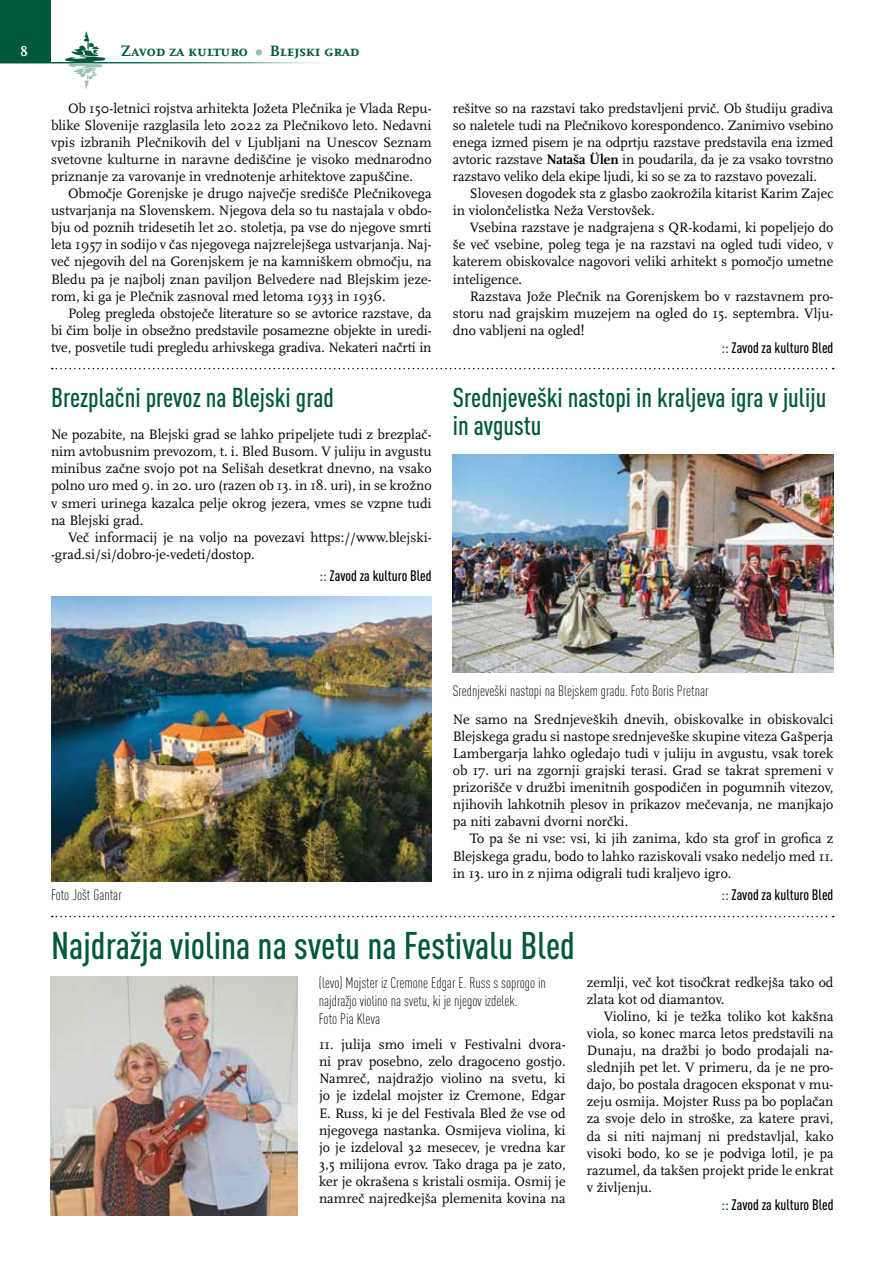
<style>
.page{position:relative;width:893px;height:1263px;background:#fff}
.page>*{position:absolute;margin:0;border:0;box-sizing:border-box;transform-origin:0 0}
.t1{font:500 condensed 38.1px "DIN Pro";color:#00583d}
.t2{font:500 condensed 27px/27.9px "DIN Pro";color:#00583d}
.t3{font:700 15.75px "Scala Caps CE";color:#00583d}
.t4{font:300 condensed 15px/18px "DIN Pro";color:#000}
.t5{font:500 condensed 15px "DIN Pro";color:#000}
.t6{font:700 15px "Scala Caps CE";color:#fff}
.t7{font:14.25px/17.1px "Scala CE";color:#000;text-align:justify}
.s1{color:#00583d}
.s2{font-weight:700}
</style>
<div class="page">
<svg style="left:52px;top:368px;width:782px;height:1px"></svg>
<svg style="left:52px;top:916px;width:782px;height:1px"></svg>
<div style="left:0;top:0;width:51px;height:63px;background:#00583d"></div>
<hr style="left:0;top:62px;width:336px;height:1px;background:#fff">
<svg style="left:63px;top:31px;width:43px;height:58px"></svg>
<div style="left:256px;top:49px;width:6px;height:7px;background:#9bc2b9;border-radius:50%"></div>
<img style="left:51px;top:596px;width:381px;height:285px">
<img style="left:453px;top:454px;width:380px;height:219px">
<img style="left:51px;top:976px;width:247px;height:239px">
<p class="t6" style="left:20px;top:43px;width:9px">8</p>
<p class="t3" style="left:121px;top:42px;width:128px">Zavod za kulturo</p>
<p class="t3" style="left:270px;top:42px;width:91px">Blejski grad</p>
<p class="t7" style="left:51px;top:100px;width:382px;text-indent:17px">Ob 150-letnici rojstva arhitekta Jožeta Plečnika je Vlada Repu&shy;blike Slovenije razglasila leto 2022 za Plečnikovo leto. Nedavni vpis izbranih Plečnikovih del v Ljubljani na Unescov Seznam svetovne kulturne in naravne dediščine je visoko mednarodno priznanje za varovanje in vrednotenje arhitektove zapuščine.</p>
<p class="t7" style="left:51px;top:185px;width:382px;text-indent:17px">Območje Gorenjske je drugo največje središče Plečnikovega ustvarjanja na Slovenskem. Njegova dela so tu nastajala v obdo&shy;bju od poznih tridesetih let 20. stoletja, pa vse do njegove smrti leta 1957 in sodijo v čas njegovega najzrelejšega ustvarjanja. Naj&shy;več njegovih del na Gorenjskem je na kamniškem območju, na Bledu pa je najbolj znan paviljon Belvedere nad Blejskim jeze&shy;rom, ki ga je Plečnik zasnoval med letoma 1933 in 1936.</p>
<p class="t7" style="left:51px;top:305px;width:382px;text-indent:17px">Poleg pregleda obstoječe literature so se avtorice razstave, da bi čim bolje in obsežno predstavile posamezne objekte in uredi&shy;tve, posvetile tudi pregledu arhivskega gradiva. Nekateri načrti in</p>
<h2 class="t2" style="left:51px;top:381px;width:284px">Brezplačni prevoz na Blejski grad</h2>
<p class="t7" style="left:51px;top:426px;width:382px">Ne pozabite, na Blejski grad se lahko pripeljete tudi z brezplač&shy;nim avtobusnim prevozom, t. i. Bled Busom. V juliju in avgustu minibus začne svojo pot na Selišah desetkrat dnevno, na vsako polno uro med 9. in 20. uro (razen ob 13. in 18. uri), in se krožno v smeri urinega kazalca pelje okrog jezera, vmes se vzpne tudi na Blejski grad.</p>
<p class="t7" style="left:51px;top:529px;width:382px;text-indent:17px">Več informacij je na voljo na povezavi https://www.blejski--grad.si/si/dobro-je-vedeti/dostop.</p>
<p class="t5" style="left:320px;top:565px;width:114px"><span class="s1">:::</span> Zavod za kulturo Bled</p>
<p class="t7" style="left:453px;top:100px;width:382px">rešitve so na razstavi tako predstavljeni prvič. Ob študiju gradiva so naletele tudi na Plečnikovo korespondenco. Zanimivo vsebino enega izmed pisem je na odprtju razstave predstavila ena izmed avtoric razstave <span class="s2">Nataša Ülen</span> in poudarila, da je za vsako tovrstno razstavo veliko dela ekipe ljudi, ki so se za to razstavo povezali.</p>
<p class="t7" style="left:453px;top:185px;width:382px;text-indent:17px">Slovesen dogodek sta z glasbo zaokrožila kitarist Karim Zajec in violončelistka Neža Verstovšek.</p>
<p class="t7" style="left:453px;top:219px;width:382px;text-indent:17px">Vsebina razstave je nadgrajena s QR-kodami, ki popeljejo do še več vsebine, poleg tega je na razstavi na ogled tudi video, v katerem obiskovalce nagovori veliki arhitekt s pomočjo umetne inteligence.</p>
<p class="t7" style="left:453px;top:288px;width:382px;text-indent:17px">Razstava Jože Plečnik na Gorenjskem bo v razstavnem pro&shy;storu nad grajskim muzejem na ogled do 15. septembra. Vlju&shy;dno vabljeni na ogled!</p>
<p class="t5" style="left:721px;top:336px;width:114px"><span class="s1">:::</span> Zavod za kulturo Bled</p>
<h2 class="t2" style="left:453px;top:381px;width:375px">Srednjeveški nastopi in kraljeva igra v juliju in avgustu</h2>
<p class="t4" style="left:453px;top:681px;width:257px">Srednjeveški nastopi na Blejskem gradu. Foto Boris Pretnar</p>
<p class="t7" style="left:453px;top:711px;width:382px">Ne samo na Srednjeveških dnevih, obiskovalke in obiskovalci Blejskega gradu si nastope srednjeveške skupine viteza Gašperja Lambergarja lahko ogledajo tudi v juliju in avgustu, vsak torek ob 17. uri na zgornji grajski terasi. Grad se takrat spremeni v prizorišče v družbi imenitnih gospodičen in pogumnih vitezov, njihovih lahkotnih plesov in prikazov mečevanja, ne manjkajo pa niti zabavni dvorni norčki.</p>
<p class="t7" style="left:453px;top:830px;width:382px;text-indent:17px">To pa še ni vse: vsi, ki jih zanima, kdo sta grof in grofica z Blejskega gradu, bodo to lahko raziskovali vsako nedeljo med 11. in 13. uro in z njima odigrali tudi kraljevo igro.</p>
<p class="t5" style="left:721px;top:883px;width:114px"><span class="s1">:::</span> Zavod za kulturo Bled</p>
<h1 class="t1" style="left:51px;top:918px;width:525px">Najdražja violina na svetu na Festivalu Bled</h1>
<p class="t4" style="left:51px;top:885px;width:72px">Foto Jošt Gantar</p>
<p class="t4" style="left:319px;top:972px;width:229px">(levo) Mojster iz Cremone Edgar E. Russ s soprogo in najdražjo violino na svetu, ki je njegov izdelek.<br>Foto Pia Kleva</p>
<p class="t7" style="left:319px;top:1036px;width:248px">11. julija smo imeli v Festivalni dvora&shy;ni prav posebno, zelo dragoceno gostjo.<br>Namreč, najdražjo violino na svetu, ki jo je izdelal mojster iz Cremone, Edgar E. Russ, ki je del Festivala Bled že vse od njegovega nastanka. Osmijeva violina, ki jo je izdeloval 32 mesecev, je vredna kar 3,5 milijona evrov. Tako draga pa je zato, ker je okrašena s kristali osmija. Osmij je namreč najredkejša plemenita kovina na</p>
<p class="t7" style="left:587px;top:974px;width:248px">zemlji, več kot tisočkrat redkejša tako od zlata kot od diamantov.</p>
<p class="t7" style="left:587px;top:1008px;width:248px;text-indent:17px">Violino, ki je težka toliko kot kakšna viola, so konec marca letos predstavili na Dunaju, na dražbi jo bodo prodajali na&shy;slednjih pet let. V primeru, da je ne pro&shy;dajo, bo postala dragocen eksponat v mu&shy;zeju osmija. Mojster Russ pa bo poplačan za svoje delo in stroške, za katere pravi, da si niti najmanj ni predstavljal, kako visoki bodo, ko se je podviga lotil, je pa razumel, da takšen projekt pride le enkrat v življenju.</p>
<p class="t5" style="left:721px;top:1193px;width:114px"><span class="s1">:::</span> Zavod za kulturo Bled</p>
</div>
